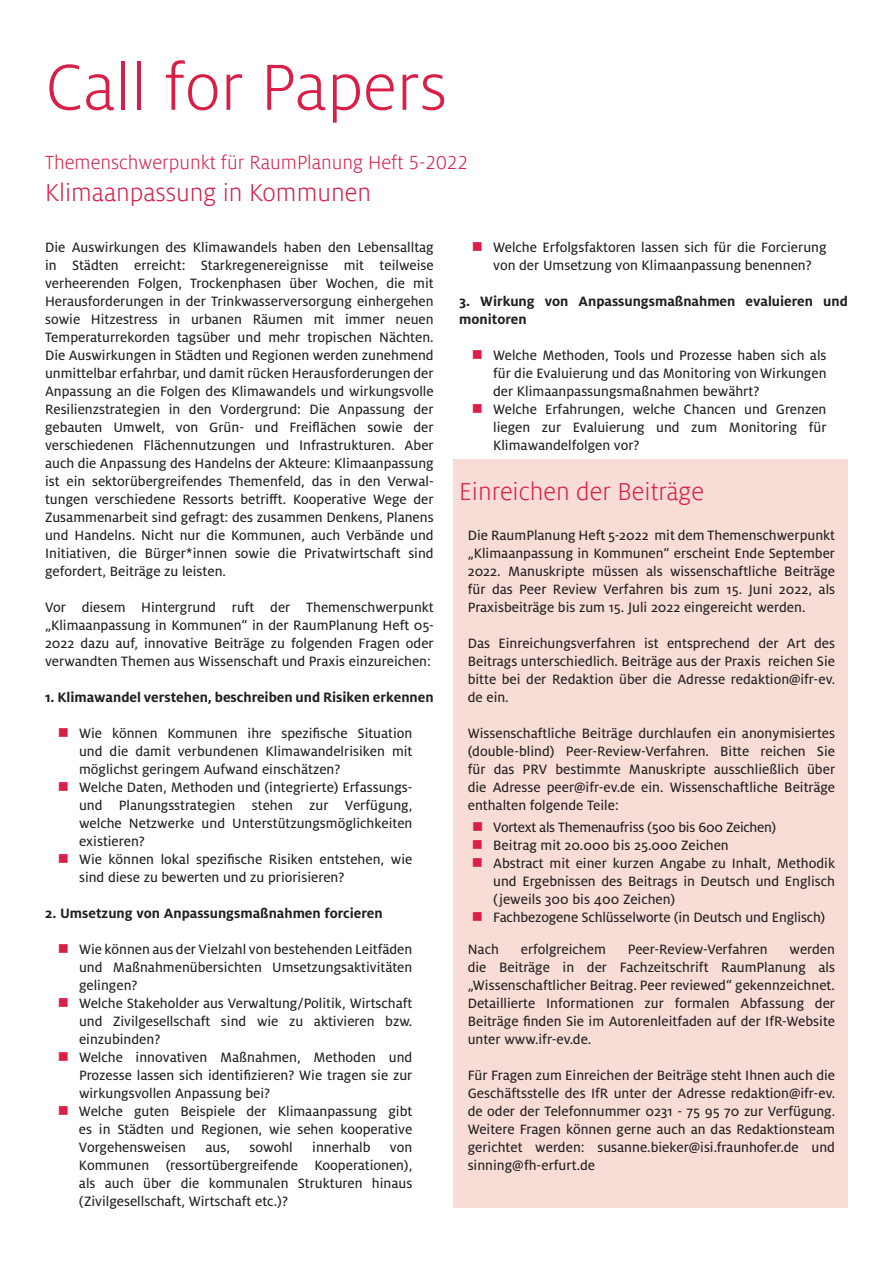
<style>
.page{position:relative;width:893px;height:1263px;background:#fff}
.page>*{position:absolute;margin:0;border:0;box-sizing:border-box;transform-origin:0 0}
.t1{font:300 72px "Milo Offc Pro";color:#d91e47}
.t2{font:300 27px "Milo Offc Pro";color:#d91e47}
.t3{font:300 21px "Milo Offc Pro";color:#d91e47}
.t4{font:15px/18px "Milo Pro Text";color:#231f20;text-align:justify}
.t5{font:700 15px/18px "Milo Pro";color:#231f20}
.t6{font:15px "Milo Pro Text";letter-spacing:-.02em;color:#231f20}
.s1{color:#d91e47}
</style>
<div class="page">
<div style="left:454px;top:459px;width:394px;height:748px;background:#f8dcd6"></div>
<h1 class="t1" style="left:45px;top:48px;width:404px">Call for Papers</h1>
<h3 class="t3" style="left:45px;top:151px;width:425px">Themenschwerpunkt für RaumPlanung Heft 5-2022</h3>
<h2 class="t2" style="left:45px;top:178px;width:328px">Klimaanpassung in Kommunen</h2>
<p class="t4" style="left:45px;top:238px;width:390px">Die Auswirkungen des Klimawandels haben den Lebensalltag in Städten erreicht: Starkregenereignisse mit teilweise verheerenden Folgen, Trockenphasen über Wochen, die mit Herausforderungen in der Trinkwasserversorgung einhergehen sowie Hitzestress in urbanen Räumen mit immer neuen Temperaturrekorden tagsüber und mehr tropischen Nächten.<br>Die Auswirkungen in Städten und Regionen werden zunehmend unmittelbar erfahrbar, und damit rücken Herausforderungen der Anpassung an die Folgen des Klimawandels und wirkungsvolle Resilienzstrategien in den Vordergrund: Die Anpassung der gebauten Umwelt, von Grün- und Freiflächen sowie der verschiedenen Flächennutzungen und Infrastrukturen. Aber auch die Anpassung des Handelns der Akteure: Klimaanpassung ist ein sektorübergreifendes Themenfeld, das in den Verwal&shy;tungen verschiedene Ressorts betrifft. Kooperative Wege der Zusammenarbeit sind gefragt: des zusammen Denkens, Planens und Handelns. Nicht nur die Kommunen, auch Verbände und Initiativen, die Bürger*innen sowie die Privatwirtschaft sind gefordert, Beiträge zu leisten.</p>
<p class="t4" style="left:45px;top:598px;width:390px">Vor diesem Hintergrund ruft der Themenschwerpunkt „Klimaanpassung in Kommunen“ in der RaumPlanung Heft 05- 2022 dazu auf, innovative Beiträge zu folgenden Fragen oder verwandten Themen aus Wissenschaft und Praxis einzureichen:</p>
<p class="t5" style="left:45px;top:688px;width:390px">1. Klimawandel verstehen, beschreiben und Risiken erkennen</p>
<p class="t4" style="left:79px;top:724px;width:335px;text-indent:-21px"><span class="s1">■</span> Wie können Kommunen ihre spezifische Situation und die damit verbundenen Klimawandelrisiken mit möglichst geringem Aufwand einschätzen?</p>
<p class="t4" style="left:79px;top:778px;width:335px;text-indent:-21px"><span class="s1">■</span> Welche Daten, Methoden und (integrierte) Erfassungs&shy;und Planungsstrategien stehen zur Verfügung, welche Netzwerke und Unterstützungsmöglichkeiten existieren?</p>
<p class="t4" style="left:79px;top:850px;width:335px;text-indent:-21px"><span class="s1">■</span> Wie können lokal spezifische Risiken entstehen, wie sind diese zu bewerten und zu priorisieren?</p>
<p class="t5" style="left:45px;top:904px;width:339px">2. Umsetzung von Anpassungsmaßnahmen forcieren</p>
<p class="t4" style="left:79px;top:940px;width:335px;text-indent:-21px"><span class="s1">■</span> Wie können aus der Vielzahl von bestehenden Leitfäden und Maßnahmenübersichten Umsetzungsaktivitäten gelingen?</p>
<p class="t4" style="left:79px;top:994px;width:335px;text-indent:-21px"><span class="s1">■</span> Welche Stakeholder aus Verwaltung/Politik, Wirtschaft und Zivilgesellschaft sind wie zu aktivieren bzw. einzubinden?</p>
<p class="t4" style="left:79px;top:1048px;width:335px;text-indent:-21px"><span class="s1">■</span> Welche innovativen Maßnahmen, Methoden und Prozesse lassen sich identifizieren? Wie tragen sie zur wirkungsvollen Anpassung bei?</p>
<p class="t4" style="left:79px;top:1102px;width:335px;text-indent:-21px"><span class="s1">■</span> Welche guten Beispiele der Klimaanpassung gibt es in Städten und Regionen, wie sehen kooperative Vorgehensweisen</p>
<p class="t4" style="left:472px;top:238px;width:356px;text-align:center"><span class="s1">■</span> Welche Erfolgsfaktoren lassen sich für die Forcierung von der Umsetzung von Klimaanpassung benennen?</p>
<p class="t5" style="left:459px;top:292px;width:390px">3. Wirkung von Anpassungsmaßnahmen evaluieren und monitoren</p>
<p class="t4" style="left:493px;top:346px;width:335px;text-indent:-21px"><span class="s1">■</span> Welche Methoden, Tools und Prozesse haben sich als für die Evaluierung und das Monitoring von Wirkungen der Klimaanpassungsmaßnahmen bewährt?</p>
<p class="t4" style="left:493px;top:400px;width:335px;text-indent:-21px"><span class="s1">■</span> Welche Erfahrungen, welche Chancen und Grenzen liegen zur Evaluierung und zum Monitoring für Klimawandelfolgen vor?</p>
<h2 class="t2" style="left:459px;top:477px;width:246px">Einreichen der Beiträge</h2>
<p class="t4" style="left:468px;top:526px;width:369px">Die RaumPlanung Heft 5-2022 mit dem Themenschwerpunkt „Klimaanpassung in Kommunen“ erscheint Ende September 2022. Manuskripte müssen als wissenschaftliche Beiträge für das Peer Review Verfahren bis zum 15. Juni 2022, als Praxisbeiträge bis zum 15. Juli 2022 eingereicht werden.</p>
<p class="t4" style="left:468px;top:634px;width:369px">Das Einreichungsverfahren ist entsprechend der Art des Beitrags unterschiedlich. Beiträge aus der Praxis reichen Sie bitte bei der Redaktion über die Adresse redaktion@ifr-ev. de ein.</p>
<p class="t4" style="left:468px;top:724px;width:369px">Wissenschaftliche Beiträge durchlaufen ein anonymisiertes (double-blind) Peer-Review-Verfahren. Bitte reichen Sie für das PRV bestimmte Manuskripte ausschließlich über die Adresse peer@ifr-ev.de ein. Wissenschaftliche Beiträge enthalten folgende Teile:</p>
<p class="t6" style="left:472px;top:819px;width:306px"><span class="s1">■</span> Vortext als Themenaufriss (500 bis 600 Zeichen)</p>
<p class="t4" style="left:472px;top:837px;width:258px"><span class="s1">■</span> Beitrag mit 20.000 bis 25.000 Zeichen</p>
<p class="t4" style="left:493px;top:855px;width:343px;text-indent:-21px"><span class="s1">■</span> Abstract mit einer kurzen Angabe zu Inhalt, Methodik und Ergebnissen des Beitrags in Deutsch und Englisch (jeweils 300 bis 400 Zeichen)</p>
<p class="t4" style="left:468px;top:902px;width:359px;line-height:31.8px"><span class="s1">■</span> Fachbezogene Schlüsselworte (in Deutsch und Englisch)<br>Nach</p>
<p class="t4" style="left:521px;top:940px;width:87px">erfolgreichem</p>
<p class="t4" style="left:628px;top:940px;width:141px">Peer-Review-Verfahren</p>
<p class="t4" style="left:468px;top:940px;width:369px;text-indent:322px">werden die Beiträge in der Fachzeitschrift RaumPlanung als „Wissenschaftlicher Beitrag. Peer reviewed“ gekennzeichnet.<br>Detaillierte Informationen zur formalen Abfassung der Beiträge finden Sie im Autorenleitfaden auf der IfR-Website unter www.ifr-ev.de.</p>
<p class="t4" style="left:468px;top:1066px;width:369px">Für Fragen zum Einreichen der Beiträge steht Ihnen auch die Geschäftsstelle des IfR unter der Adresse redaktion@ifr-ev. de oder der Telefonnummer 0231 - 75 95 70 zur Verfügung.<br>Weitere Fragen können gerne auch an das Redaktionsteam gerichtet werden: susanne.bieker@isi.fraunhofer.de und sinning@fh-erfurt.de</p>
<p class="t4" style="left:205px;top:1138px;width:26px">aus,</p>
<p class="t4" style="left:250px;top:1138px;width:45px">sowohl</p>
<p class="t4" style="left:312px;top:1138px;width:60px">innerhalb</p>
<p class="t4" style="left:79px;top:1138px;width:335px;text-indent:311px">von Kommunen (ressortübergreifende Kooperationen), als auch über die kommunalen Strukturen hinaus (Zivilgesellschaft, Wirtschaft etc.)?</p>
</div>
